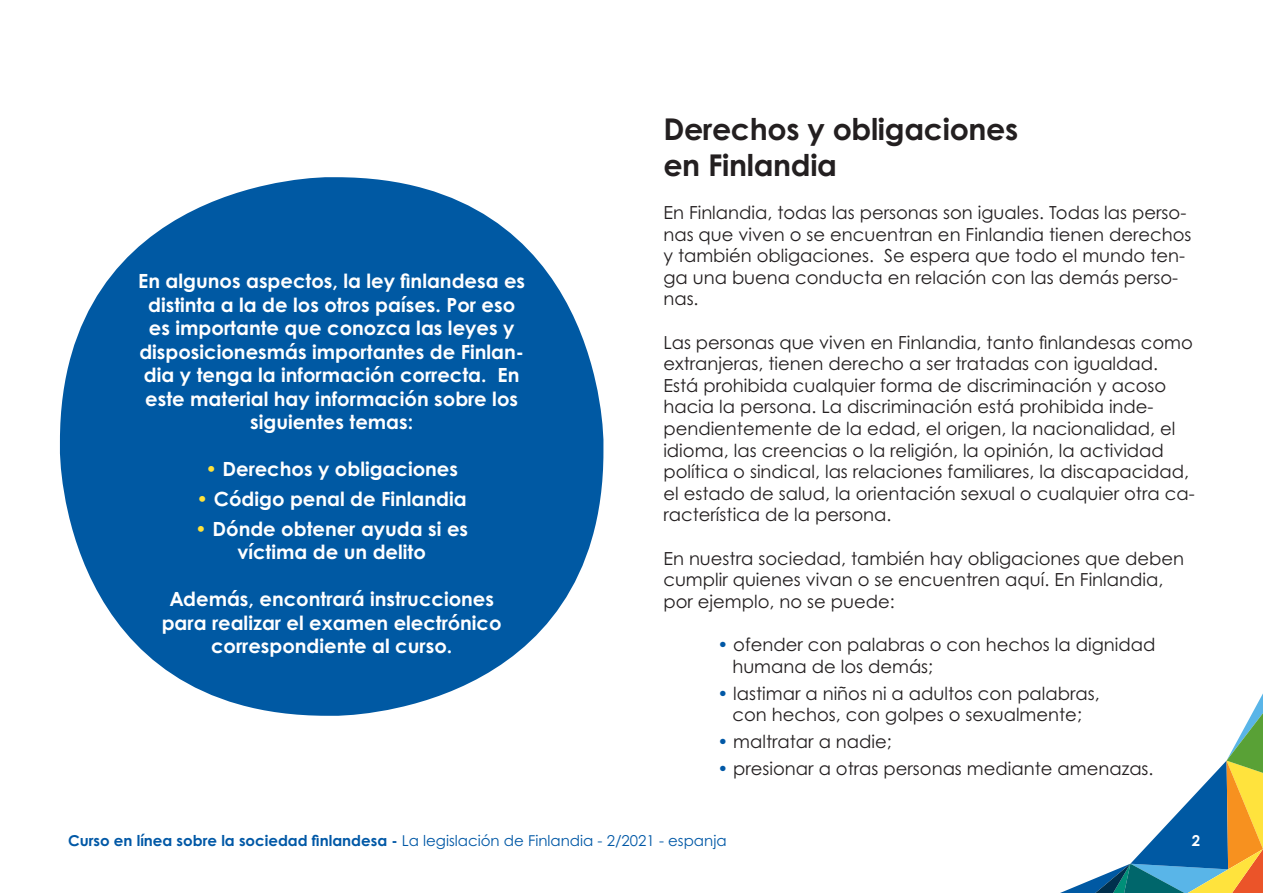
<style>
.page{position:relative;width:1263px;height:893px;background:#fff}
.page>*{position:absolute;margin:0;border:0;box-sizing:border-box;transform-origin:0 0}
.t1{font:700 30px/36px "Century Gothic Pro";letter-spacing:-.01em;color:#231f20}
.t2{font:700 19.5px/23.4px "Century Gothic Pro";color:#fff;text-align:center}
.t3{font:18px/21.6px "Century Gothic Pro";color:#231f20}
.t4{font:15px "Century Gothic Pro";color:#0158a6}
.t5{font:700 15px "Century Gothic Pro";color:#fff}
.s1{color:#ffe23a}
.s2{color:#0158a6}
.s3{font-weight:700}
</style>
<div class="page">
<svg style="left:1060px;top:693px;width:203px;height:200px"></svg>
<div style="left:60px;top:177px;width:543px;height:539px;background:#0059a3;border-radius:266px"></div>
<p class="t2" style="left:138px;top:269px;width:388px">En algunos aspectos, la ley finlandesa es distinta a la de los otros países. Por eso es importante que conozca las leyes y disposicionesmás importantes de Finlan&shy;dia y tenga la información correcta. En este material hay información sobre los siguientes temas:</p>
<p class="t2" style="left:205px;top:457px;width:254px"><span class="s1">•</span> Derechos y obligaciones</p>
<p class="t2" style="left:197px;top:487px;width:272px"><span class="s1">•</span> Código penal de Finlandia</p>
<p class="t2" style="left:195px;top:517px;width:274px"><span class="s1">•</span> Dónde obtener ayuda si es víctima de un delito</p>
<p class="t2" style="left:162px;top:587px;width:341px">Además, encontrará instrucciones para realizar el examen electrónico correspondiente al curso.</p>
<p class="t1" style="left:663px;top:110px;width:356px">Derechos y obligaciones en Finlandia</p>
<p class="t3" style="left:663px;top:201px;width:530px">En Finlandia, todas las personas son iguales. Todas las perso&shy;nas que viven o se encuentran en Finlandia tienen derechos y también obligaciones. Se espera que todo el mundo ten&shy;ga una buena conducta en relación con las demás perso&shy;nas.</p>
<p class="t3" style="left:663px;top:331px;width:533px">Las personas que viven en Finlandia, tanto finlandesas como extranjeras, tienen derecho a ser tratadas con igualdad.<br>Está prohibida cualquier forma de discriminación y acoso hacia la persona. La discriminación está prohibida inde&shy;pendientemente de la edad, el origen, la nacionalidad, el idioma, las creencias o la religión, la opinión, la actividad política o sindical, las relaciones familiares, la discapacidad, el estado de salud, la orientación sexual o cualquier otra ca&shy;racterística de la persona.</p>
<p class="t3" style="left:663px;top:547px;width:522px">En nuestra sociedad, también hay obligaciones que deben cumplir quienes vivan o se encuentren aquí. En Finlandia, por ejemplo, no se puede:</p>
<p class="t3" style="left:732px;top:633px;width:425px;text-indent:-15px"><span class="s2">•</span> ofender con palabras o con hechos la dignidad humana de los demás;</p>
<p class="t3" style="left:717px;top:682px;width:384px;text-align:center"><span class="s2">•</span> lastimar a niños ni a adultos con palabras, con hechos, con golpes o sexualmente;</p>
<p class="t3" style="left:717px;top:731px;width:176px"><span class="s2">•</span> maltratar a nadie;</p>
<p class="t3" style="left:717px;top:758px;width:438px"><span class="s2">•</span> presionar a otras personas mediante amenazas.</p>
<p class="t4" style="left:68px;top:832px;width:660px"><span class="s3">Curso en línea sobre la sociedad finlandesa -</span> La legislación de Finlandia - 2/2021 - espanja</p>
<p class="t5" style="left:1192px;top:831px;width:10px">2</p>
</div>
